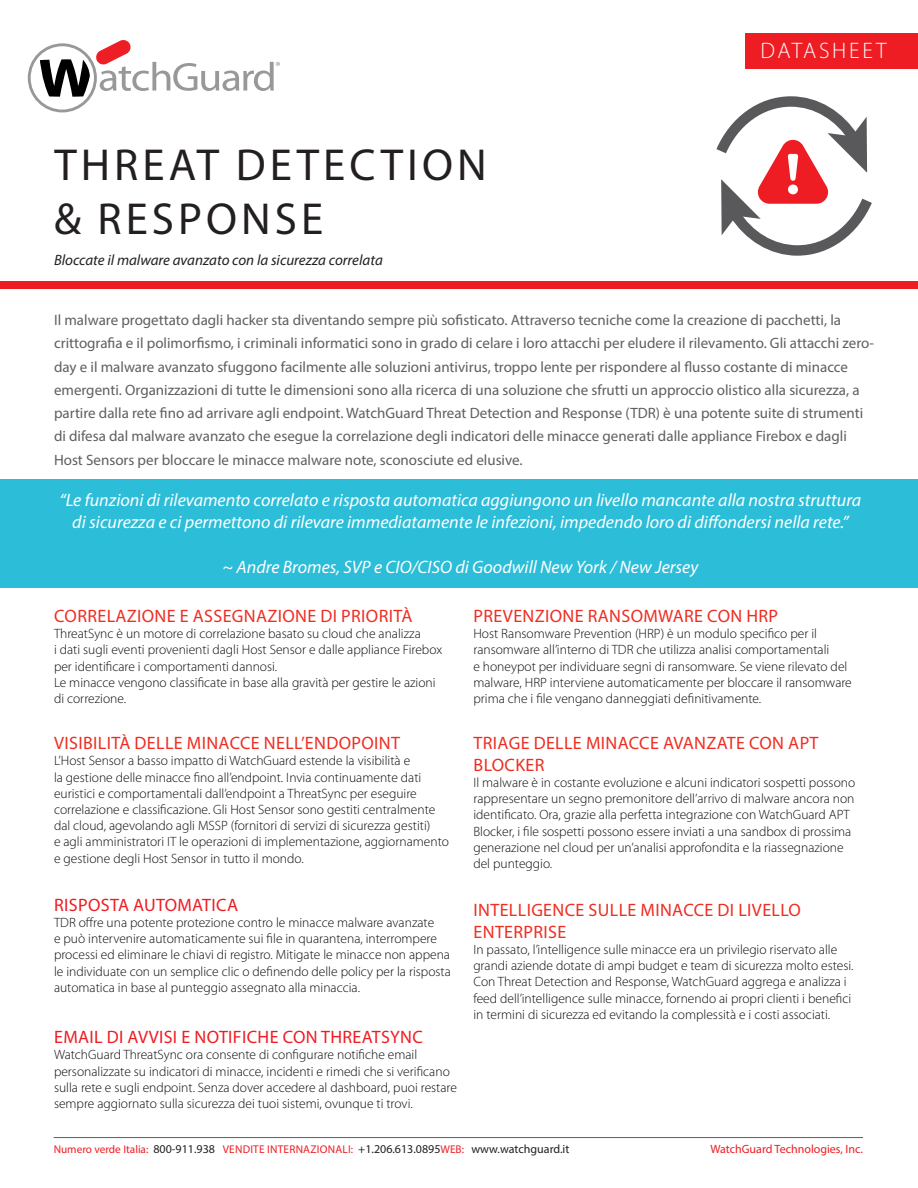
<style>
.page{position:relative;width:918px;height:1188px;background:#fff}
.page>*{position:absolute;margin:0;border:0;box-sizing:border-box;transform-origin:0 0}
._2017_ds_-_Title{font:45px/54px "Myriad Pro";letter-spacing:.09em;color:#231f20}
._2011_ds_-_red_subhe{font:300 22.5px "Myriad Pro";letter-spacing:.12em;color:#fff}
._2017_-_Quote_Italic{font:italic 18px/22.5px "Myriad Pro";color:#fff;text-align:center}
._2017-_sub-head{font:18px/21.6px "Myriad Pro";letter-spacing:.02em;color:#ee2e22}
._2017-_sub-head-2{font:18px "Myriad Pro";letter-spacing:.02em;color:#ee1d23}
._2017-Intro{font:15px/23.2px "Myriad Pro";color:#5f5f62}
._2011_ds_-_red_subhe-2{font:italic 15px "Myriad Pro";color:#231f20}
._2017_ds_-_body_copy{font:300 13.5px/16.2px "Myriad Pro";color:#0a0a0f}
.t1{font:12px "Myriad Pro";color:#ee1d23}
.t2{font:11.25px "Myriad Pro";letter-spacing:.02em;color:#ee1d23}
.s1{font-size:12px;color:#231f20}
</style>
<div class="page">
<div style="left:0;top:282px;width:918px;height:7px;background:#ee1d23"></div>
<hr style="left:54px;top:1137px;width:809px;height:1px;background:#5f5f62">
<svg style="left:28px;top:40px;width:252px;height:72px"></svg>
<div style="left:0;top:479px;width:918px;height:108px;background:#2cbdd8"></div>
<div style="left:745px;top:33px;width:173px;height:35px;background:#ee1d23"></div>
<svg style="left:716px;top:96px;width:156px;height:160px"></svg>
<p class="_2017_ds_-_Title" style="left:54px;top:137px;width:434px">THREAT DETECTION &amp; RESPONSE</p>
<p class="_2011_ds_-_red_subhe-2" style="left:54px;top:251px;width:330px">Bloccate il malware avanzato con la sicurezza correlata</p>
<p class="_2011_ds_-_red_subhe" style="left:761px;top:37px;width:127px">DATASHEET</p>
<p class="_2017-Intro" style="left:54px;top:308px;width:822px">Il malware progettato dagli hacker sta diventando sempre più sofisticato. Attraverso tecniche come la creazione di pacchetti, la crittografia e il polimorfismo, i criminali informatici sono in grado di celare i loro attacchi per eludere il rilevamento. Gli attacchi zero&shy;day e il malware avanzato sfuggono facilmente alle soluzioni antivirus, troppo lente per rispondere al flusso costante di minacce emergenti. Organizzazioni di tutte le dimensioni sono alla ricerca di una soluzione che sfrutti un approccio olistico alla sicurezza, a partire dalla rete fino ad arrivare agli endpoint. WatchGuard Threat Detection and Response (TDR) è una potente suite di strumenti di difesa dal malware avanzato che esegue la correlazione degli indicatori delle minacce generati dalle appliance Firebox e dagli Host Sensors per bloccare le minacce malware note, sconosciute ed elusive.</p>
<p class="_2017_-_Quote_Italic" style="left:60px;top:488px;width:803px">“Le funzioni di rilevamento correlato e risposta automatica aggiungono un livello mancante alla nostra struttura di sicurezza e ci permettono di rilevare immediatamente le infezioni, impedendo loro di diffondersi nella rete.”</p>
<p class="_2017_-_Quote_Italic" style="left:222px;top:555px;width:477px">~ Andre Bromes, SVP e CIO/CISO di Goodwill New York / New Jersey</p>
<p class="_2017-_sub-head" style="left:474px;top:605px;width:306px">PREVENZIONE RANSOMWARE CON HRP</p>
<p class="_2017_ds_-_body_copy" style="left:473px;top:625px;width:380px">Host Ransomware Prevention (HRP) è un modulo specifico per il ransomware all’interno di TDR che utilizza analisi comportamentali<br>e honeypot per individuare segni di ransomware. Se viene rilevato del malware, HRP interviene automaticamente per bloccare il ransomware prima che i file vengano danneggiati definitivamente.</p>
<p class="_2017-_sub-head" style="left:474px;top:732px;width:346px">TRIAGE DELLE MINACCE AVANZATE CON APT<br>BLOCKER</p>
<p class="_2017_ds_-_body_copy" style="left:473px;top:774px;width:383px">Il malware è in costante evoluzione e alcuni indicatori sospetti possono rappresentare un segno premonitore dell’arrivo di malware ancora non identificato. Ora, grazie alla perfetta integrazione con WatchGuard APT Blocker, i file sospetti possono essere inviati a una sandbox di prossima generazione nel cloud per un’analisi approfondita e la riassegnazione del punteggio.</p>
<p class="_2017-_sub-head" style="left:474px;top:899px;width:329px">INTELLIGENCE SULLE MINACCE DI LIVELLO<br>ENTERPRISE</p>
<p class="_2017_ds_-_body_copy" style="left:473px;top:941px;width:382px">In passato, l’intelligence sulle minacce era un privilegio riservato alle grandi aziende dotate di ampi budget e team di sicurezza molto estesi.<br>Con Threat Detection and Response, WatchGuard aggrega e analizza i feed dell’intelligence sulle minacce, fornendo ai propri clienti i benefici in termini di sicurezza ed evitando la complessità e i costi associati.</p>
<p class="_2017-_sub-head" style="left:54px;top:605px;width:360px">CORRELAZIONE E ASSEGNAZIONE DI PRIORITÀ</p>
<p class="_2017_ds_-_body_copy" style="left:54px;top:625px;width:390px">ThreatSync è un motore di correlazione basato su cloud che analizza<br>i dati sugli eventi provenienti dagli Host Sensor e dalle appliance Firebox per identificare i comportamenti dannosi.<br>Le minacce vengono classificate in base alla gravità per gestire le azioni di correzione.</p>
<p class="_2017-_sub-head" style="left:54px;top:732px;width:347px">VISIBILITÀ DELLE MINACCE NELL’ENDOPOINT</p>
<p class="_2017_ds_-_body_copy" style="left:54px;top:753px;width:397px">L’Host Sensor a basso impatto di WatchGuard estende la visibilità e<br>la gestione delle minacce fino all’endpoint. Invia continuamente dati euristici e comportamentali dall’endpoint a ThreatSync per eseguire correlazione e classificazione. Gli Host Sensor sono gestiti centralmente dal cloud, agevolando agli MSSP (fornitori di servizi di sicurezza gestiti)<br>e agli amministratori IT le operazioni di implementazione, aggiornamento e gestione degli Host Sensor in tutto il mondo.</p>
<p class="_2017-_sub-head-2" style="left:54px;top:894px;width:185px">RISPOSTA AUTOMATICA</p>
<p class="_2017_ds_-_body_copy" style="left:54px;top:914px;width:398px">TDR offre una potente protezione contro le minacce malware avanzate<br>e può intervenire automaticamente sui file in quarantena, interrompere processi ed eliminare le chiavi di registro. Mitigate le minacce non appena le individuate con un semplice clic o definendo delle policy per la risposta automatica in base al punteggio assegnato alla minaccia.</p>
<p class="_2017-_sub-head-2" style="left:54px;top:1026px;width:370px">EMAIL DI AVVISI E NOTIFICHE CON THREATSYNC</p>
<p class="_2017_ds_-_body_copy" style="left:54px;top:1047px;width:404px">WatchGuard ThreatSync ora consente di configurare notifiche email personalizzate su indicatori di minacce, incidenti e rimedi che si verificano sulla rete e sugli endpoint. Senza dover accedere al dashboard, puoi restare sempre aggiornato sulla sicurezza dei tuoi sistemi, ovunque ti trovi.</p>
<p class="t2" style="left:54px;top:1142px;width:517px">Numero verde Italia: <span class="s1">800-911.938</span> VENDITE INTERNAZIONALI: <span class="s1">+1.206.613.0895</span>WEB: <span class="s1">www.watchguard.it</span></p>
<p class="t1" style="left:710px;top:1142px;width:154px">WatchGuard Technologies, Inc.</p>
</div>
